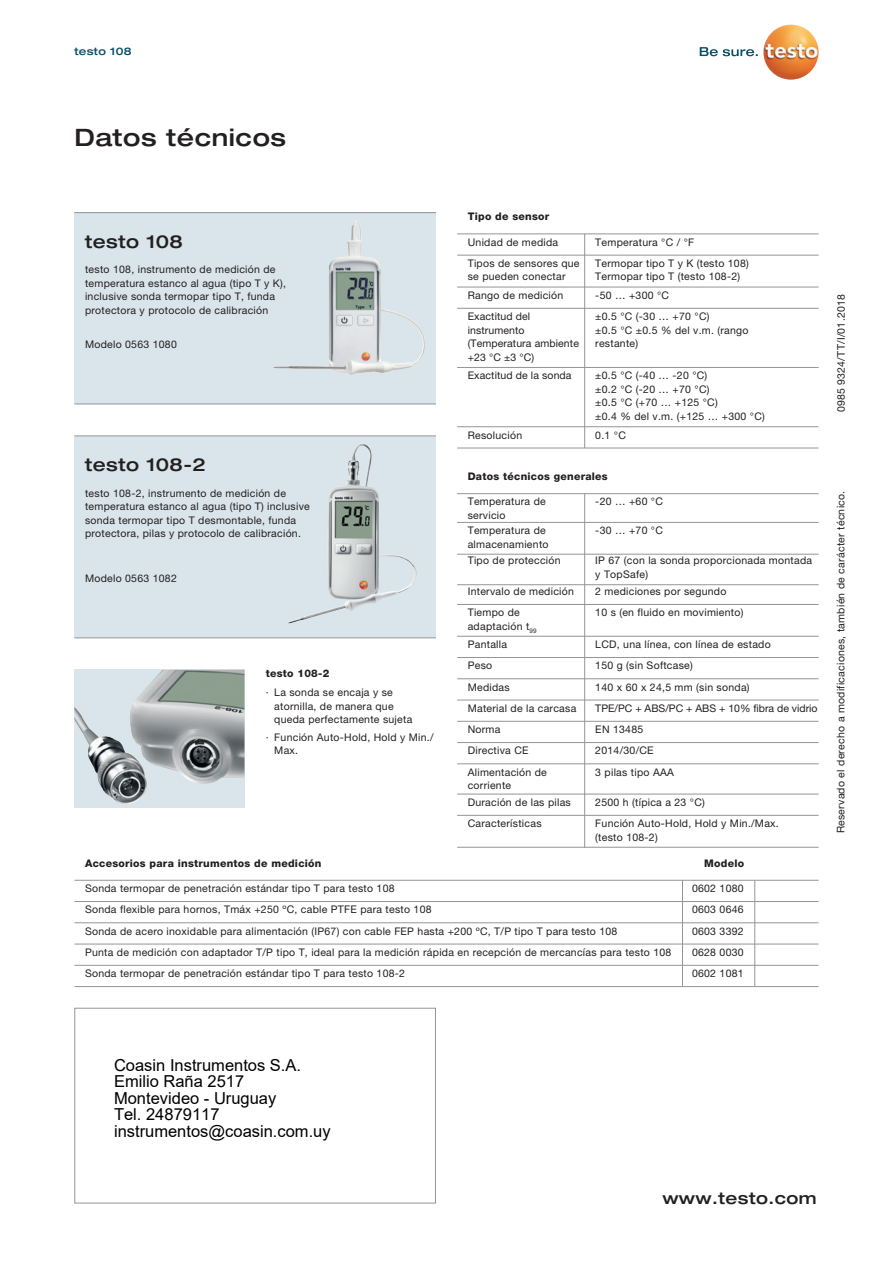
<style>
.page{position:relative;width:893px;height:1263px;background:#fff}
.page>*{position:absolute;margin:0;border:0;box-sizing:border-box;transform-origin:0 0}
.t1{font:500 expanded 24px "Helvetica Neue LTW1 G";letter-spacing:.025em;color:#231f20}
.t2{font:500 expanded 18px "Helvetica Neue LTW1 G";letter-spacing:.025em;color:#231f20}
.t3{font:16.5px/16.5px "Arial";color:#010101}
.t4{font:500 expanded 16.5px "Helvetica Neue LTW1 G";letter-spacing:.025em;color:#231f20}
.t5{font:10.5px/13.5px "Helvetica Neue LTW1 G";letter-spacing:.025em;color:#231f20}
.t6{font:800 10.5px "Helvetica Neue LTW1 G";letter-spacing:.025em;color:#231f20}
.t7{font:500 expanded 10.5px "Helvetica Neue LTW1 G";letter-spacing:.025em;color:#074f64}
</style>
<div class="page">
<div style="left:74px;top:213px;width:362px;height:191px;background:#d9e5eb"></div>
<div style="left:74px;top:436px;width:362px;height:202px;background:#d9e5eb"></div>
<hr style="left:74px;top:212px;width:362px;height:1px;background:#939598">
<hr style="left:74px;top:435px;width:362px;height:1px;background:#939598">
<hr style="left:74px;top:404px;width:362px;height:1px;background:#939598">
<hr style="left:74px;top:637px;width:362px;height:1px;background:#939598">
<img style="left:273px;top:221px;width:152px;height:154px">
<img style="left:288px;top:444px;width:129px;height:179px">
<div style="left:74px;top:670px;width:170px;height:138px;background:#d9e5eb"></div>
<img style="left:74px;top:670px;width:170px;height:134px">
<svg style="left:700px;top:47px;width:58px;height:9px"></svg>
<img style="left:763px;top:24px;width:56px;height:56px;border-radius:28px">
<div style="left:74px;top:1008px;width:362px;height:195px;background:#fff;border:1px solid #939598"></div>
<hr style="left:457px;top:233px;width:362px;height:1px;background:#939598">
<hr style="left:457px;top:308px;width:362px;height:1px;background:#939598">
<hr style="left:457px;top:426px;width:362px;height:1px;background:#939598">
<hr style="left:457px;top:448px;width:362px;height:1px;background:#939598">
<hr style="left:457px;top:367px;width:362px;height:1px;background:#939598">
<hr style="left:584px;top:234px;width:1px;height:214px;background:#939598">
<hr style="left:457px;top:287px;width:362px;height:1px;background:#939598">
<hr style="left:457px;top:493px;width:362px;height:1px;background:#939598">
<hr style="left:457px;top:255px;width:362px;height:1px;background:#939598">
<hr style="left:457px;top:522px;width:362px;height:1px;background:#939598">
<hr style="left:457px;top:554px;width:362px;height:1px;background:#939598">
<hr style="left:457px;top:584px;width:362px;height:1px;background:#939598">
<hr style="left:457px;top:604px;width:362px;height:1px;background:#939598">
<hr style="left:457px;top:657px;width:362px;height:1px;background:#939598">
<hr style="left:457px;top:678px;width:362px;height:1px;background:#939598">
<hr style="left:457px;top:700px;width:362px;height:1px;background:#939598">
<hr style="left:457px;top:721px;width:362px;height:1px;background:#939598">
<hr style="left:457px;top:636px;width:362px;height:1px;background:#939598">
<hr style="left:457px;top:742px;width:362px;height:1px;background:#939598">
<hr style="left:457px;top:763px;width:362px;height:1px;background:#939598">
<hr style="left:457px;top:847px;width:362px;height:1px;background:#939598">
<hr style="left:457px;top:794px;width:362px;height:1px;background:#939598">
<hr style="left:457px;top:815px;width:362px;height:1px;background:#939598">
<hr style="left:584px;top:494px;width:1px;height:354px;background:#939598">
<hr style="left:74px;top:880px;width:745px;height:1px;background:#939598">
<hr style="left:74px;top:901px;width:745px;height:1px;background:#939598">
<hr style="left:74px;top:986px;width:745px;height:1px;background:#939598">
<hr style="left:74px;top:922px;width:745px;height:1px;background:#939598">
<hr style="left:74px;top:944px;width:745px;height:1px;background:#939598">
<hr style="left:74px;top:965px;width:745px;height:1px;background:#939598">
<svg style="left:682px;top:881px;width:1px;height:105px"></svg>
<svg style="left:754px;top:880px;width:1px;height:106px"></svg>
<p class="t7" style="left:74px;top:44px;width:59px">testo 108</p>
<h1 class="t1" style="left:74px;top:122px;width:213px">Datos técnicos</h1>
<h2 class="t2" style="left:85px;top:230px;width:99px">testo 108</h2>
<p class="t5" style="left:85px;top:263px;width:203px">testo 108, instrumento de medición de temperatura estanco al agua (tipo T y K), inclusive sonda termopar tipo T, funda protectora y protocolo de calibración</p>
<p class="t5" style="left:85px;top:337px;width:93px">Modelo 0563 1080</p>
<h2 class="t2" style="left:85px;top:453px;width:122px">testo 108-2</h2>
<p class="t5" style="left:85px;top:486px;width:226px">testo 108-2, instrumento de medición de temperatura estanco al agua (tipo T) inclusive sonda termopar tipo T desmontable, funda protectora, pilas y protocolo de calibración.</p>
<p class="t5" style="left:85px;top:571px;width:93px">Modelo 0563 1082</p>
<p class="t6" style="left:266px;top:667px;width:65px">testo 108-2</p>
<p class="t5" style="left:274px;top:686px;width:140px;text-indent:-9px">· La sonda se encaja y se atornilla, de manera que queda perfectamente sujeta</p>
<p class="t5" style="left:274px;top:730px;width:161px;text-indent:-9px">· Función Auto-Hold, Hold y Min./<br>Max.</p>
<p class="t6" style="left:468px;top:210px;width:83px">Tipo de sensor</p>
<p class="t5" style="left:468px;top:235px;width:92px">Unidad de medida</p>
<p class="t5" style="left:595px;top:235px;width:100px">Temperatura °C / °F</p>
<p class="t5" style="left:468px;top:256px;width:113px">Tipos de sensores que se pueden conectar</p>
<p class="t5" style="left:595px;top:256px;width:155px">Termopar tipo T y K (testo 108)<br>Termopar tipo T (testo 108-2)</p>
<p class="t5" style="left:468px;top:288px;width:97px">Rango de medición</p>
<p class="t5" style="left:595px;top:288px;width:75px">-50 … +300 °C</p>
<p class="t5" style="left:468px;top:309px;width:113px">Exactitud del instrumento (Temperatura ambiente +23 °C ±3 °C)</p>
<p class="t5" style="left:595px;top:309px;width:155px">±0.5 °C (-30 … +70 °C)<br>±0.5 °C ±0.5 % del v.m. (rango restante)</p>
<p class="t5" style="left:468px;top:369px;width:105px">Exactitud de la sonda</p>
<p class="t5" style="left:595px;top:369px;width:171px">±0.5 °C (-40 … -20 °C)<br>±0.2 °C (-20 … +70 °C)<br>±0.5 °C (+70 … +125 °C)<br>±0.4 % del v.m. (+125 … +300 °C)</p>
<p class="t5" style="left:468px;top:428px;width:56px">Resolución</p>
<p class="t5" style="left:595px;top:428px;width:32px">0.1 °C</p>
<p class="t6" style="left:468px;top:470px;width:142px">Datos técnicos generales</p>
<p class="t5" style="left:468px;top:495px;width:80px">Temperatura de servicio</p>
<p class="t5" style="left:595px;top:495px;width:69px">-20 … +60 °C</p>
<p class="t5" style="left:468px;top:524px;width:82px">Temperatura de almacenamiento</p>
<p class="t5" style="left:595px;top:524px;width:69px">-30 … +70 °C</p>
<p class="t5" style="left:468px;top:554px;width:94px">Tipo de protección</p>
<p class="t5" style="left:595px;top:554px;width:218px">IP 67 (con la sonda proporcionada montada y TopSafe)</p>
<p class="t5" style="left:468px;top:584px;width:108px">Intervalo de medición</p>
<p class="t5" style="left:595px;top:584px;width:133px">2 mediciones por segundo</p>
<p class="t5" style="left:468px;top:606px;width:71px">Tiempo de adaptación t<sub>99</sub></p>
<p class="t5" style="left:595px;top:606px;width:150px">10 s (en fluido en movimiento)</p>
<p class="t5" style="left:468px;top:633px;width:110px;line-height:21.3px">Pantalla<br>Peso<br>Medidas<br>Material de la carcasa</p>
<p class="t5" style="left:595px;top:633px;width:224px;line-height:21.3px">LCD, una línea, con línea de estado<br>150 g (sin Softcase)<br>140 x 60 x 24,5 mm (sin sonda)<br>TPE/PC + ABS/PC + ABS + 10% fibra de vidrio</p>
<p class="t5" style="left:468px;top:722px;width:34px">Norma</p>
<p class="t5" style="left:595px;top:722px;width:49px">EN 13485</p>
<p class="t5" style="left:468px;top:744px;width:62px">Directiva CE</p>
<p class="t5" style="left:595px;top:744px;width:60px">2014/30/CE</p>
<p class="t5" style="left:468px;top:765px;width:81px">Alimentación de corriente</p>
<p class="t5" style="left:595px;top:765px;width:80px">3 pilas tipo AAA</p>
<p class="t5" style="left:468px;top:795px;width:105px">Duración de las pilas</p>
<p class="t5" style="left:595px;top:795px;width:111px">2500 h (típica a 23 °C)</p>
<p class="t5" style="left:468px;top:816px;width:75px">Características</p>
<p class="t5" style="left:595px;top:816px;width:185px">Función Auto-Hold, Hold y Min./Max. (testo 108-2)</p>
<p class="t6" style="left:85px;top:856px;width:238px">Accesorios para instrumentos de medición</p>
<p class="t6" style="left:704px;top:856px;width:42px">Modelo</p>
<p class="t5" style="left:85px;top:881px;width:311px">Sonda termopar de penetración estándar tipo T para testo 108</p>
<p class="t5" style="left:692px;top:881px;width:53px">0602 1080</p>
<p class="t5" style="left:85px;top:903px;width:348px">Sonda flexible para hornos, Tmáx +250 ºC, cable PTFE para testo 108</p>
<p class="t5" style="left:692px;top:903px;width:53px">0603 0646</p>
<p class="t5" style="left:85px;top:924px;width:534px">Sonda de acero inoxidable para alimentación (IP67) con cable FEP hasta +200 ºC, T/P tipo T para testo 108</p>
<p class="t5" style="left:692px;top:924px;width:53px">0603 3392</p>
<p class="t5" style="left:85px;top:945px;width:588px">Punta de medición con adaptador T/P tipo T, ideal para la medición rápida en recepción de mercancías para testo 108</p>
<p class="t5" style="left:692px;top:945px;width:53px">0628 0030</p>
<p class="t5" style="left:85px;top:966px;width:322px">Sonda termopar de penetración estándar tipo T para testo 108-2</p>
<p class="t5" style="left:692px;top:966px;width:53px">0602 1081</p>
<p class="t5" style="left:834px;top:412px;width:120px;rotate:-90deg">0985 9324/TT/I/01.2018</p>
<p class="t5" style="left:834px;top:833px;width:344px;rotate:-90deg">Reservado el derecho a modificaciones, también de carácter técnico.</p>
<h3 class="t3" style="left:114px;top:1057px;width:218px">Coasin Instrumentos S.A.<br>Emilio Raña 2517<br>Montevideo - Uruguay<br>Tel. 24879117 instrumentos@coasin.com.uy</h3>
<h3 class="t4" style="left:662px;top:1187px;width:156px">www.testo.com</h3>
</div>
